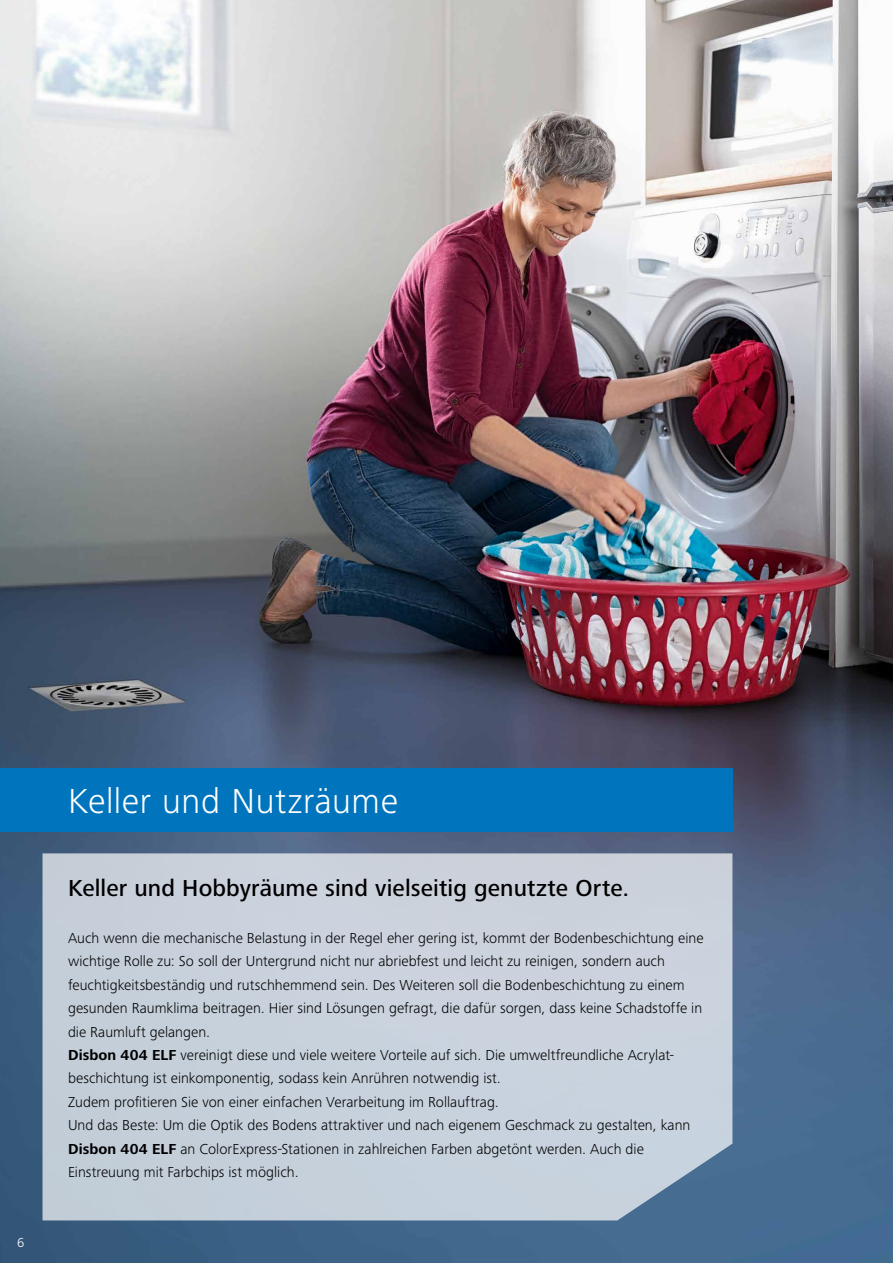
<style>
.page{position:relative;width:893px;height:1263px;background:#fff}
.page>*{position:absolute;margin:0;border:0;box-sizing:border-box;transform-origin:0 0}
.t1{font:300 36px "Frutiger Next LTW1 G";letter-spacing:.015em;color:#fff}
.t2{font:500 24px "Frutiger Next LTW1 G";letter-spacing:.005em;color:#000}
.t3{font:300 15px/23.4px "Frutiger Next LTW1 G";letter-spacing:.005em;color:#000}
.t4{font:300 13.5px "Frutiger Next LTW1 G";color:#fff}
.s1{font-weight:700}
</style>
<div class="page">
<img style="left:0;top:0;width:893px;height:1263px">
<div style="left:43px;top:853px;width:689px;height:367px;background:#c8d1dc"></div>
<div style="left:0;top:768px;width:732px;height:64px;background:#0075be"></div>
<p class="t4" style="left:17px;top:1235px;width:9px">6</p>
<h1 class="t1" style="left:68px;top:781px;width:331px">Keller und Nutzräume</h1>
<h2 class="t2" style="left:68px;top:874px;width:563px">Keller und Hobbyräume sind vielseitig genutzte Orte.</h2>
<p class="t3" style="left:68px;top:926px;width:637px">Auch wenn die mechanische Belastung in der Regel eher gering ist, kommt der Bodenbeschichtung eine wichtige Rolle zu: So soll der Untergrund nicht nur abriebfest und leicht zu reinigen, sondern auch feuchtigkeitsbeständig und rutschhemmend sein. Des Weiteren soll die Bodenbeschichtung zu einem gesunden Raumklima beitragen. Hier sind Lösungen gefragt, die dafür sorgen, dass keine Schadstoffe in die Raumluft gelangen.<br><span class="s1">Disbon 404 ELF</span> vereinigt diese und viele weitere Vorteile auf sich. Die umweltfreundliche Acrylat&shy;beschichtung ist einkomponentig, sodass kein Anrühren notwendig ist.<br>Zudem profitieren Sie von einer einfachen Verarbeitung im Rollauftrag.<br>Und das Beste: Um die Optik des Bodens attraktiver und nach eigenem Geschmack zu gestalten, kann <span class="s1">Disbon 404 ELF</span> an ColorExpress-Stationen in zahlreichen Farben abgetönt werden. Auch die Einstreuung mit Farbchips ist möglich.</p>
</div>
